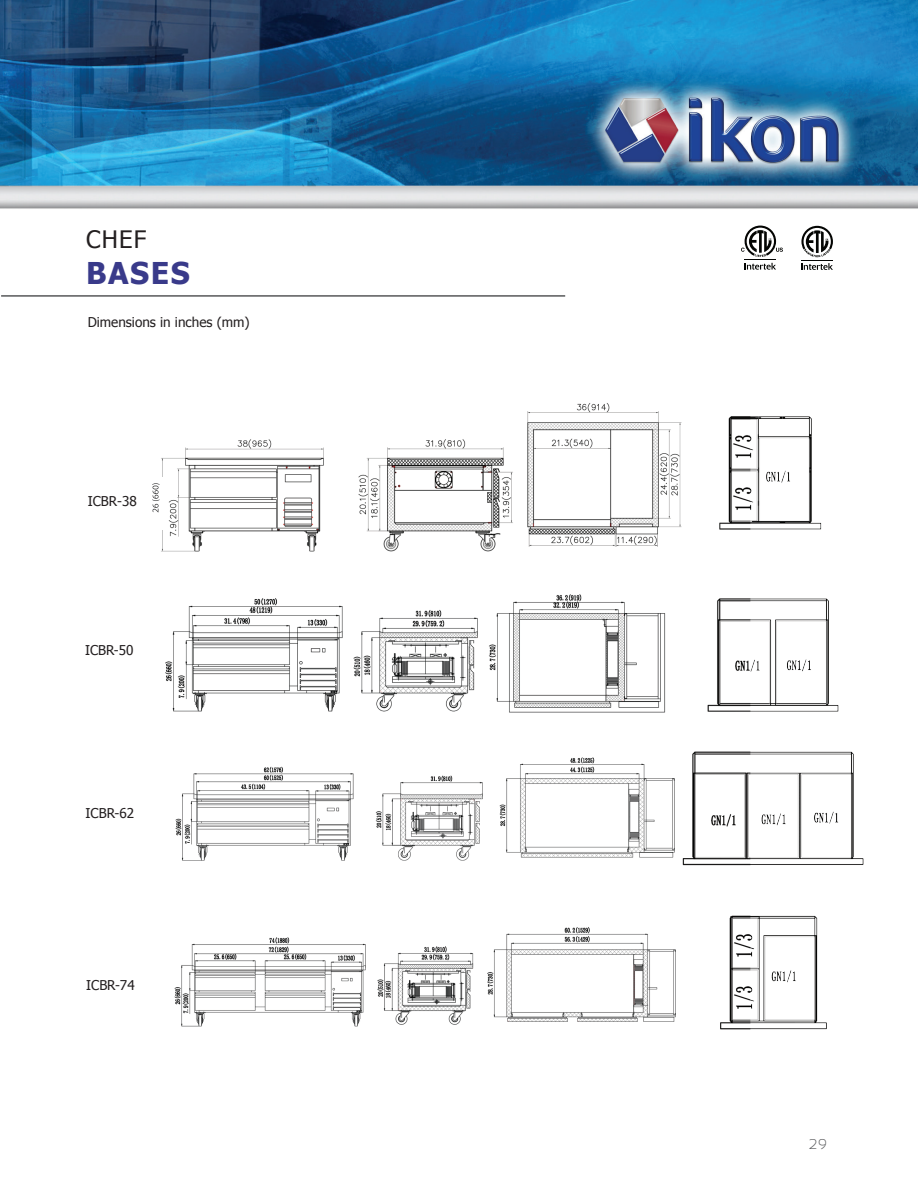
<style>
.page{position:relative;width:918px;height:1188px;background:#fff}
.page>*{position:absolute;margin:0;border:0;box-sizing:border-box;transform-origin:0 0}
.t1{font:700 30px "Tahoma";letter-spacing:.05em;color:#393a8a}
.t2{font:24px "Tahoma";color:#231f20}
.t3{font:300 14.25px "Sansation";color:#57585a}
.t4{font:13.5px "Tahoma";color:#231f20}
</style>
<div class="page">
<img style="left:0;top:0;width:918px;height:226px">
<hr style="left:1px;top:295px;width:564px;height:2px;background:#57585a">
<svg style="left:745px;top:263px;width:31px;height:7px"></svg>
<hr style="left:745px;top:259px;width:31px;height:1px;background:#040503">
<svg style="left:741px;top:226px;width:42px;height:31px"></svg>
<svg style="left:801px;top:263px;width:32px;height:7px"></svg>
<hr style="left:801px;top:260px;width:32px;height:1px;background:#040503">
<svg style="left:801px;top:226px;width:32px;height:31px"></svg>
<img style="left:161px;top:403px;width:703px;height:627px">
<div style="left:144px;top:477px;width:19px;height:52px;background:#fff"></div>
<svg style="left:152px;top:483px;width:8px;height:29px"></svg>
<h2 class="t2" style="left:86px;top:223px;width:62px">CHEF</h2>
<h1 class="t1" style="left:86px;top:252px;width:105px">BASES</h1>
<p class="t4" style="left:88px;top:313px;width:164px">Dimensions in inches (mm)</p>
<p class="t4" style="left:88px;top:492px;width:51px">ICBR-38</p>
<p class="t4" style="left:85px;top:641px;width:50px">ICBR-50</p>
<p class="t4" style="left:86px;top:804px;width:50px">ICBR-62</p>
<p class="t4" style="left:86px;top:976px;width:50px">ICBR-74</p>
<p class="t3" style="left:809px;top:1136px;width:19px">29</p>
</div>
